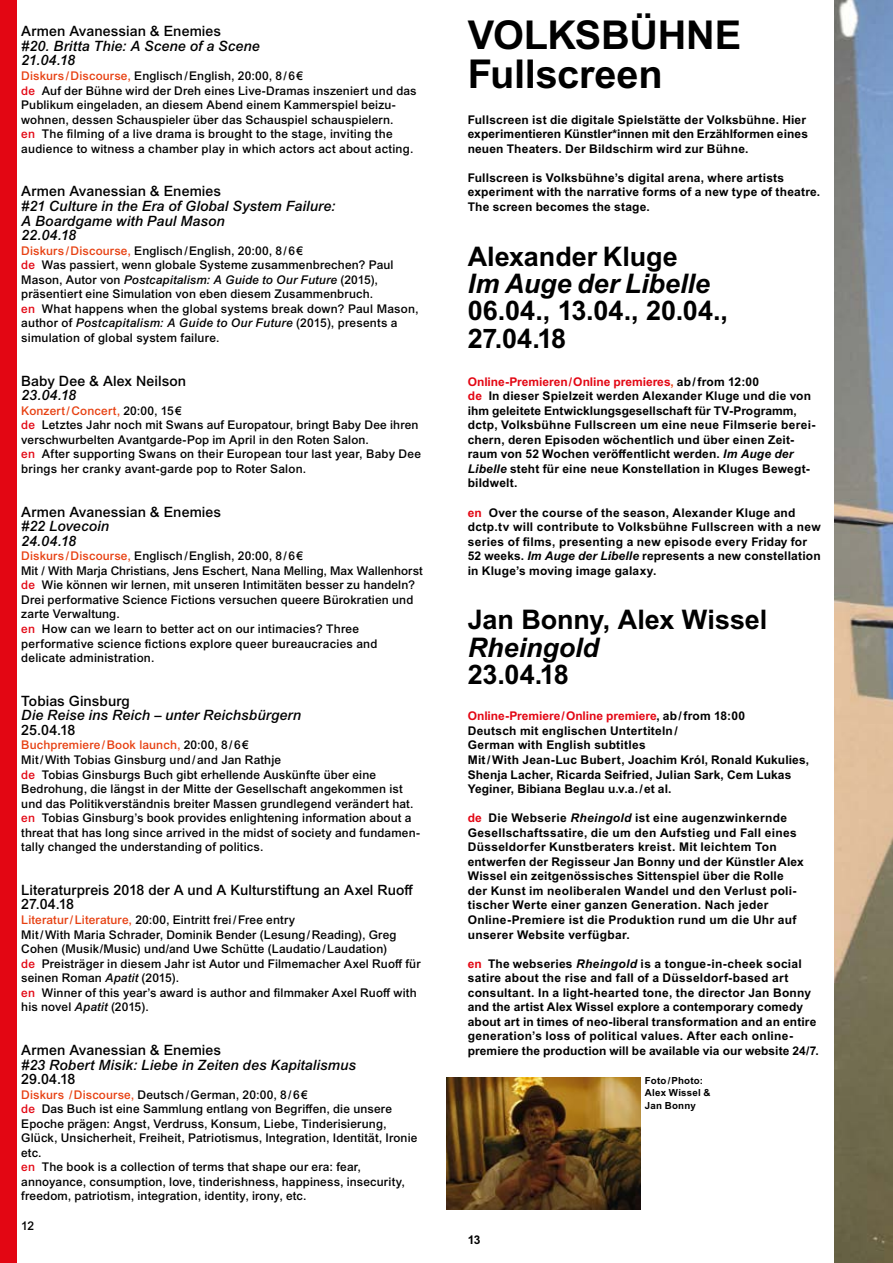
<style>
.page{position:relative;width:893px;height:1263px;background:#fff}
.page>*{position:absolute;margin:0;border:0;box-sizing:border-box;transform-origin:0 0}
.t1{font:700 39.75px/39px "Arial MT Pro";letter-spacing:-.005em;color:#000}
.t2{font:700 27px/27.3px "Arial MT Pro";letter-spacing:-.005em;color:#000}
.t3{font:italic 700 27px "Arial MT Pro";letter-spacing:-.005em;color:#000}
.t4{font:italic 500 14.25px/14.5px "Arial MT Pro";letter-spacing:.01em;color:#000}
.t5{font:500 14.25px/14.5px "Arial MT Pro";letter-spacing:.005em;color:#000}
.t6{font:500 12px/14.5px "Arial MT Pro";letter-spacing:.015em;color:#000}
.t7{font:700 12px/14.5px "Arial MT Pro";letter-spacing:.015em;color:#000}
.t8{font:700 9.75px/12.3px "Arial MT Pro";letter-spacing:.02em;color:#000}
.s1{color:#e74011}
.s2{color:#e30613}
.s3{font-style:italic}
</style>
<div class="page">
<div style="left:0;top:0;width:17px;height:1263px;background:#e30613"></div>
<img style="left:835px;top:0;width:58px;height:1263px">
<img style="left:446px;top:1077px;width:195px;height:132px">
<p class="t5" style="left:21px;top:25px;width:201px">Armen Avanessian &amp; Enemies</p>
<p class="t4" style="left:21px;top:39px;width:240px">#20. Britta Thie: A Scene of a Scene<br>21.04.18</p>
<p class="t6" style="left:21px;top:69px;width:397px"><span class="s1">Diskurs/Discourse,</span> Englisch/English, 20:00, 8/6€<br><span class="s2">de</span> Auf der Bühne wird der Dreh eines Live-Dramas inszeniert und das Publikum eingeladen, an diesem Abend einem Kammerspiel beizu&shy;wohnen, dessen Schauspieler über das Schauspiel schauspielern.<br><span class="s2">en</span> The filming of a live drama is brought to the stage, inviting the audience to witness a chamber play in which actors act about acting.</p>
<p class="t5" style="left:21px;top:185px;width:201px">Armen Avanessian &amp; Enemies</p>
<p class="t4" style="left:21px;top:199px;width:316px">#21 Culture in the Era of Global System Failure:<br>A Boardgame with Paul Mason<br>22.04.18</p>
<p class="t6" style="left:21px;top:244px;width:399px"><span class="s1">Diskurs/Discourse,</span> Englisch/English, 20:00, 8/6€<br><span class="s2">de</span> Was passiert, wenn globale Systeme zusammenbrechen? Paul Mason, Autor von <span class="s3">Postcapitalism: A Guide to Our Future</span> (2015), präsentiert eine Simulation von eben diesem Zusammenbruch.<br><span class="s2">en</span> What happens when the global systems break down? Paul Mason, author of <span class="s3">Postcapitalism: A Guide to Our Future</span> (2015), presents a simulation of global system failure.</p>
<p class="t5" style="left:21px;top:374px;width:166px">Baby Dee &amp; Alex Neilson</p>
<p class="t4" style="left:21px;top:388px;width:56px">23.04.18</p>
<p class="t6" style="left:21px;top:404px;width:401px"><span class="s1">Konzert/Concert,</span> 20:00, 15€<br><span class="s2">de</span> Letztes Jahr noch mit Swans auf Europatour, bringt Baby Dee ihren verschwurbelten Avantgarde-Pop im April in den Roten Salon.<br><span class="s2">en</span> After supporting Swans on their European tour last year, Baby Dee brings her cranky avant-garde pop to Roter Salon.</p>
<p class="t5" style="left:21px;top:505px;width:201px">Armen Avanessian &amp; Enemies</p>
<p class="t4" style="left:21px;top:519px;width:89px">#22 Lovecoin<br>24.04.18</p>
<p class="t6" style="left:21px;top:549px;width:403px"><span class="s1">Diskurs/Discourse,</span> Englisch/English, 20:00, 8/6€<br>Mit / With Marja Christians, Jens Eschert, Nana Melling, Max Wallenhorst <span class="s2">de</span> Wie können wir lernen, mit unseren Intimitäten besser zu handeln?<br>Drei performative Science Fictions versuchen queere Bürokratien und zarte Verwaltung.<br><span class="s2">en</span> How can we learn to better act on our intimacies? Three performative science fictions explore queer bureaucracies and delicate administration.</p>
<p class="t5" style="left:21px;top:694px;width:110px">Tobias Ginsburg</p>
<p class="t4" style="left:21px;top:708px;width:281px">Die Reise ins Reich – unter Reichsbürgern</p>
<p class="t5" style="left:21px;top:723px;width:56px">25.04.18</p>
<p class="t6" style="left:21px;top:738px;width:400px"><span class="s1">Buchpremiere/Book launch,</span> 20:00, 8/6€<br>Mit/With Tobias Ginsburg und/and Jan Rathje<br><span class="s2">de</span> Tobias Ginsburgs Buch gibt erhellende Auskünfte über eine Bedrohung, die längst in der Mitte der Gesellschaft angekommen ist und das Politikverständnis breiter Massen grundlegend verändert hat. <span class="s2">en</span> Tobias Ginsburg’s book provides enlightening information about a threat that has long since arrived in the midst of society and fundamen&shy;tally changed the understanding of politics.</p>
<p class="t5" style="left:21px;top:883px;width:393px">Literaturpreis 2018 der A und A Kulturstiftung an Axel Ruoff<br>27.04.18</p>
<p class="t6" style="left:21px;top:913px;width:401px"><span class="s1">Literatur/Literature,</span> 20:00, Eintritt frei/Free entry<br>Mit/With Maria Schrader, Dominik Bender (Lesung/Reading), Greg Cohen (Musik/Music) und/and Uwe Schütte (Laudatio/Laudation)<br><span class="s2">de</span> Preisträger in diesem Jahr ist Autor und Filmemacher Axel Ruoff für seinen Roman <span class="s3">Apatit</span> (2015).<br><span class="s2">en</span> Winner of this year’s award is author and filmmaker Axel Ruoff with his novel <span class="s3">Apatit</span> (2015).</p>
<p class="t5" style="left:21px;top:1043px;width:201px">Armen Avanessian &amp; Enemies</p>
<p class="t4" style="left:21px;top:1057px;width:336px">#23 Robert Misik: Liebe in Zeiten des Kapitalismus</p>
<p class="t5" style="left:21px;top:1072px;width:56px">29.04.18</p>
<p class="t6" style="left:21px;top:1087px;width:398px"><span class="s1">Diskurs /Discourse,</span> Deutsch/German, 20:00, 8/6€<br><span class="s2">de</span> Das Buch ist eine Sammlung entlang von Begriffen, die unsere Epoche prägen: Angst, Verdruss, Konsum, Liebe, Tinderisierung, Glück, Unsicherheit, Freiheit, Patriotismus, Integration, Identität, Ironie etc.<br><span class="s2">en</span> The book is a collection of terms that shape our era: fear, annoyance, consumption, love, tinderishness, happiness, insecurity, freedom, patriotism, integration, identity, irony, etc.</p>
<p class="t6" style="left:21px;top:1218px;width:14px">12</p>
<h1 class="t1" style="left:468px;top:17px;width:275px">VOLKSBÜHNE<br>Fullscreen</h1>
<p class="t7" style="left:468px;top:113px;width:342px">Fullscreen ist die digitale Spielstätte der Volksbühne. Hier experimentieren Künstler*innen mit den Erzählformen eines neuen Theaters. Der Bildschirm wird zur Bühne.</p>
<p class="t7" style="left:468px;top:171px;width:354px">Fullscreen is Volksbühne’s digital arena, where artists experiment with the narrative forms of a new type of theatre.<br>The screen becomes the stage.</p>
<h2 class="t2" style="left:468px;top:243px;width:212px">Alexander Kluge</h2>
<h2 class="t3" style="left:468px;top:268px;width:244px">Im Auge der Libelle</h2>
<h2 class="t2" style="left:468px;top:298px;width:262px">06.04., 13.04., 20.04.,<br>27.04.18</h2>
<p class="t7" style="left:468px;top:374px;width:349px"><span class="s2">Online-Premieren/Online premieres</span><span class="s1">,</span> ab/from 12:00<br><span class="s2">de</span> In dieser Spielzeit werden Alexander Kluge und die von ihm geleitete Entwicklungsgesellschaft für TV-Programm, dctp, Volksbühne Fullscreen um eine neue Filmserie berei&shy;chern, deren Episoden wöchentlich und über einen Zeit&shy;raum von 52 Wochen veröffentlicht werden. <span class="s3">Im Auge der Libelle</span> steht für eine neue Konstellation in Kluges Bewegt&shy;bildwelt.</p>
<p class="t7" style="left:468px;top:505px;width:354px"><span class="s2">en</span> Over the course of the season, Alexander Kluge and dctp.tv will contribute to Volksbühne Fullscreen with a new series of films, presenting a new episode every Friday for 52 weeks. <span class="s3">Im Auge der Libelle</span> represents a new constellation in Kluge’s moving image galaxy.</p>
<h2 class="t2" style="left:468px;top:607px;width:301px">Jan Bonny, Alex Wissel</h2>
<h2 class="t3" style="left:468px;top:631px;width:133px">Rheingold</h2>
<h2 class="t2" style="left:468px;top:662px;width:103px">23.04.18</h2>
<p class="t7" style="left:468px;top:709px;width:343px"><span class="s2">Online-Premiere/Online premiere</span>, ab/from 18:00<br>Deutsch mit englischen Untertiteln/<br>German with English subtitles<br>Mit/With Jean-Luc Bubert, Joachim Król, Ronald Kukulies, Shenja Lacher, Ricarda Seifried, Julian Sark, Cem Lukas Yeginer, Bibiana Beglau u.v.a./et al.</p>
<p class="t7" style="left:468px;top:811px;width:338px"><span class="s2">de</span> Die Webserie <span class="s3">Rheingold</span> ist eine augenzwinkernde Gesellschaftssatire, die um den Aufstieg und Fall eines Düsseldorfer Kunstberaters kreist. Mit leichtem Ton entwerfen der Regisseur Jan Bonny und der Künstler Alex Wissel ein zeitgenössisches Sittenspiel über die Rolle der Kunst im neoliberalen Wandel und den Verlust poli&shy;tischer Werte einer ganzen Generation. Nach jeder Online-Premiere ist die Produktion rund um die Uhr auf unserer Website verfügbar.</p>
<p class="t7" style="left:468px;top:956px;width:352px"><span class="s2">en</span> The webseries <span class="s3">Rheingold</span> is a tongue-in-cheek social satire about the rise and fall of a Düsseldorf-based art consultant. In a light-hearted tone, the director Jan Bonny and the artist Alex Wissel explore a contemporary comedy about art in times of neo-liberal transformation and an entire generation’s loss of political values. After each online&shy;premiere the production will be available via our website 24/7.</p>
<p class="t7" style="left:468px;top:1233px;width:14px">13</p>
<p class="t8" style="left:645px;top:1075px;width:67px">Foto/Photo:<br>Alex Wissel &amp;<br>Jan Bonny</p>
</div>
